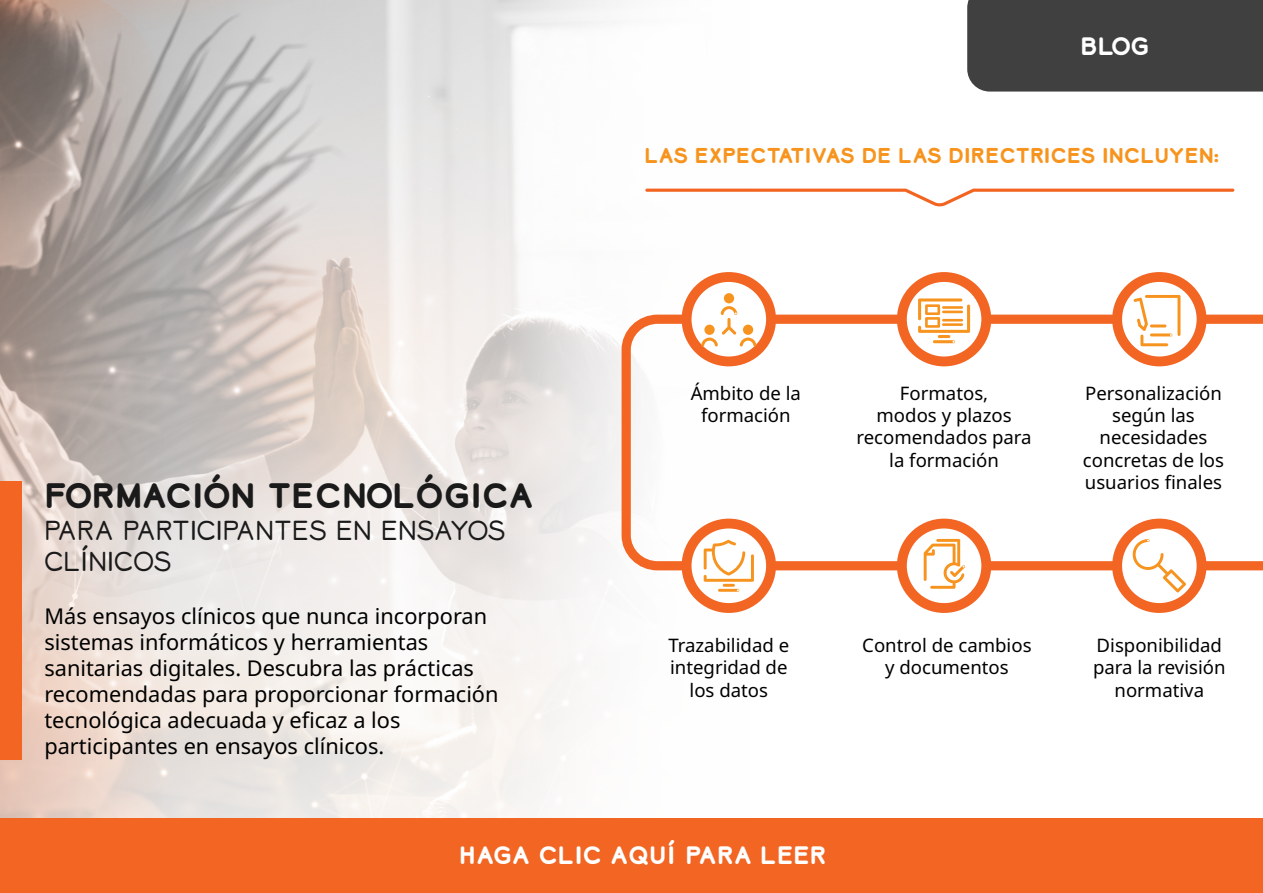
<style>
.page{position:relative;width:1263px;height:893px;background:#fff}
.page>*{position:absolute;margin:0;border:0;box-sizing:border-box;transform-origin:0 0}
.t1{font:700 33px "Lionbridge Sans";color:#1a1a1a}
.t2{font:300 25.65px/31.5px "Lionbridge Sans";color:#1a1a1a}
.t3{font:700 23.55px "Lionbridge Sans";color:#fff}
.t4{font:21.75px/26.1px "Noto Sans";color:#000}
.t5{font:700 20.1px "Lionbridge Sans";color:#f7941e}
.t6{font:18.6px/22.4px "Noto Sans";color:#000;text-align:center}
</style>
<div class="page">
<img style="left:164px;top:79px;width:337px;height:739px">
<svg style="left:0;top:79px;width:164px;height:739px;background:#c6b8b2"></svg>
<svg style="left:501px;top:79px;width:261px;height:739px"></svg>
<svg style="left:621px;top:315px;width:642px;height:255px"></svg>
<svg style="left:1117px;top:524px;width:84px;height:84px"></svg>
<div style="left:1112px;top:519px;width:94px;height:94px;border:10px solid #f26522;border-radius:50%"></div>
<svg style="left:687px;top:524px;width:84px;height:84px"></svg>
<div style="left:682px;top:519px;width:94px;height:94px;border:10px solid #f26522;border-radius:50%"></div>
<svg style="left:902px;top:277px;width:84px;height:84px"></svg>
<div style="left:897px;top:272px;width:94px;height:94px;border:10px solid #f26522;border-radius:50%"></div>
<svg style="left:902px;top:524px;width:84px;height:84px"></svg>
<div style="left:897px;top:519px;width:94px;height:94px;border:10px solid #f26522;border-radius:50%"></div>
<svg style="left:1117px;top:277px;width:84px;height:84px"></svg>
<div style="left:1112px;top:272px;width:94px;height:94px;border:10px solid #f26522;border-radius:50%"></div>
<svg style="left:687px;top:277px;width:84px;height:84px"></svg>
<div style="left:682px;top:272px;width:94px;height:94px;border:10px solid #f26522;border-radius:50%"></div>
<div style="left:724px;top:293px;width:10px;height:10px;background:#f79420;border-radius:50%"></div>
<svg style="left:701px;top:306px;width:55px;height:41px"></svg>
<svg style="left:918px;top:298px;width:52px;height:45px"></svg>
<hr style="left:942px;top:306px;width:21px;height:3px;background:#f79420">
<hr style="left:942px;top:311px;width:21px;height:2px;background:#f79420">
<hr style="left:942px;top:319px;width:21px;height:2px;background:#f79420">
<hr style="left:942px;top:323px;width:21px;height:3px;background:#f79420">
<svg style="left:1133px;top:295px;width:47px;height:51px"></svg>
<hr style="left:718px;top:589px;width:21px;height:3px;background:#f79420">
<svg style="left:704px;top:540px;width:50px;height:51px"></svg>
<svg style="left:924px;top:539px;width:41px;height:50px"></svg>
<svg style="left:1131px;top:539px;width:55px;height:53px"></svg>
<div style="left:967px;top:0;width:296px;height:92px;background:#404040"></div>
<svg style="left:0;top:0;width:621px;height:79px;background:#ccc9c7"></svg>
<div style="left:0;top:818px;width:1263px;height:75px;background:#f26522"></div>
<div style="left:0;top:481px;width:22px;height:278px;background:#f26522"></div>
<svg style="left:645px;top:189px;width:589px;height:17px"></svg>
<p class="t3" style="left:1080px;top:29px;width:71px">BLOG</p>
<p class="t1" style="left:44px;top:473px;width:491px">FORMACIÓN TECNOLÓGICA</p>
<p class="t2" style="left:44px;top:515px;width:463px">PARA PARTICIPANTES EN ENSAYOS<br>CLÍNICOS</p>
<p class="t4" style="left:44px;top:603px;width:456px">Más ensayos clínicos que nunca incorporan sistemas informáticos y herramientas sanitarias digitales. Descubra las prácticas recomendadas para proporcionar formación tecnológica adecuada y eficaz a los participantes en ensayos clínicos.</p>
<p class="t5" style="left:644px;top:141px;width:576px">LAS EXPECTATIVAS DE LAS DIRECTRICES INCLUYEN:</p>
<p class="t6" style="left:691px;top:382px;width:112px">Ámbito de la formación</p>
<p class="t6" style="left:856px;top:382px;width:177px">Formatos,<br>modos y plazos recomendados para la formación</p>
<p class="t6" style="left:1083px;top:382px;width:143px">Personalización según las necesidades concretas de los usuarios finales</p>
<p class="t6" style="left:668px;top:634px;width:122px">Trazabilidad e integridad de los datos</p>
<p class="t6" style="left:862px;top:634px;width:171px">Control de cambios y documentos</p>
<p class="t6" style="left:1093px;top:634px;width:134px">Disponibilidad para la revisión normativa</p>
<p class="t3" style="left:459px;top:839px;width:369px">HAGA CLIC AQUÍ PARA LEER</p>
</div>
